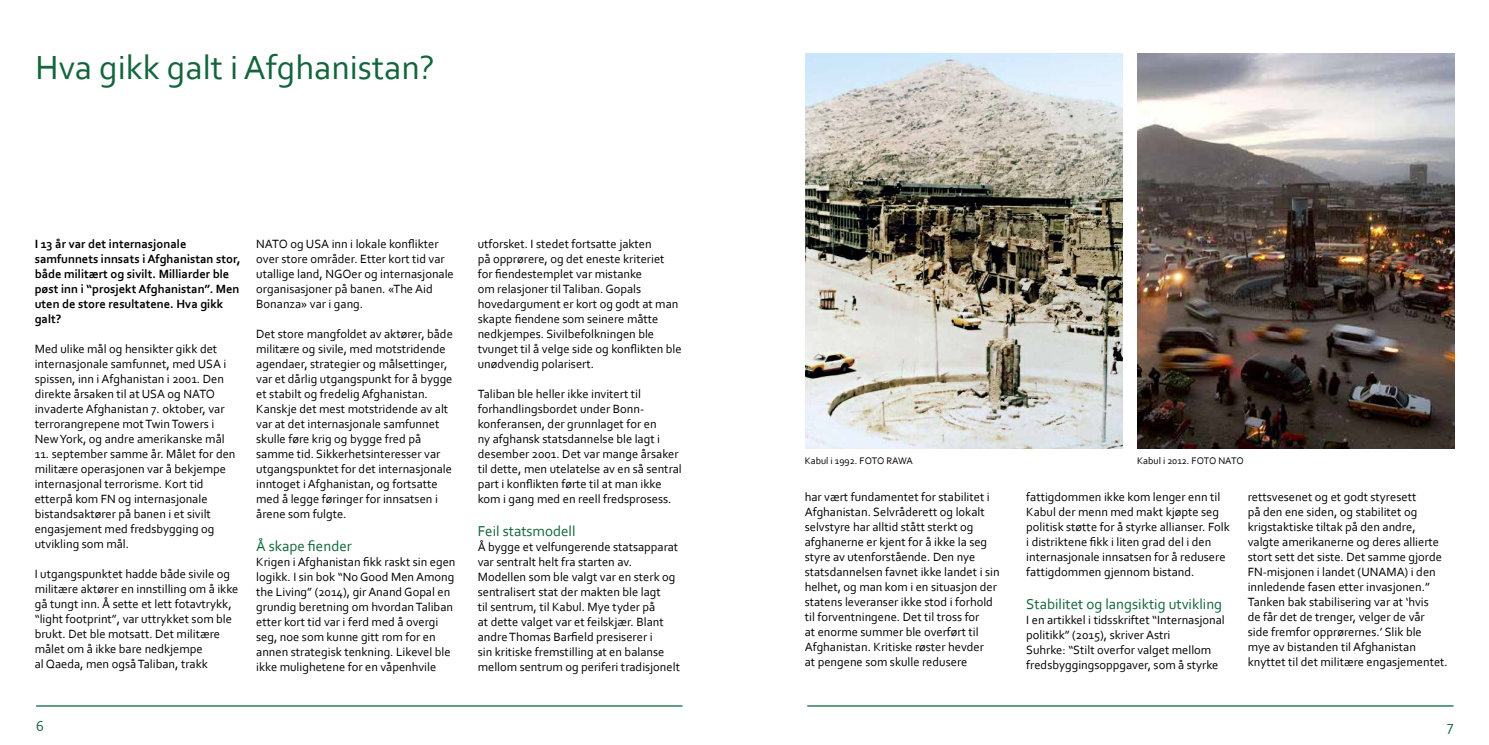
<style>
.page{position:relative;width:1489px;height:745px;background:#fff}
.page>*{position:absolute;margin:0;border:0;box-sizing:border-box;transform-origin:0 0}
.t1{font:35px "Corbel";color:#13653c}
.t2{font:15px "Corbel";color:#13653c}
.t3{font:12.5px/15px "Corbel";color:#000}
.t4{font:700 12.5px/15px "Corbel";color:#000}
.t5{font:10px "Corbel";color:#000}
</style>
<div class="page">
<hr style="left:36px;top:704px;width:646px;height:2px;background:#006838">
<hr style="left:807px;top:704px;width:646px;height:2px;background:#006838">
<img style="left:805px;top:53px;width:316px;height:395px">
<img style="left:1137px;top:53px;width:316px;height:395px">
<h1 class="t1" style="left:35px;top:46px;width:401px">Hva gikk galt i Afghanistan?</h1>
<p class="t4" style="left:35px;top:236px;width:207px">I 13 år var det internasjonale samfunnets innsats i Afghanistan stor, både militært og sivilt. Milliarder ble pøst inn i “prosjekt Afghanistan”. Men uten de store resultatene. Hva gikk galt?</p>
<p class="t3" style="left:35px;top:341px;width:193px">Med ulike mål og hensikter gikk det internasjonale samfunnet, med USA i spissen, inn i Afghanistan i 2001. Den direkte årsaken til at USA og NATO invaderte Afghanistan 7. oktober, var terrorangrepene mot Twin Towers i New York, og andre amerikanske mål</p>
<p class="t3" style="left:35px;top:446px;width:202px">11. september samme år. Målet for den militære operasjonen var å bekjempe internasjonal terrorisme. Kort tid etterpå kom FN og internasjonale bistandsaktører på banen i et sivilt engasjement med fredsbygging og utvikling som mål.</p>
<p class="t3" style="left:35px;top:566px;width:205px">I utgangspunktet hadde både sivile og militære aktører en innstilling om å ikke gå tungt inn. Å sette et lett fotavtrykk, “light footprint”, var uttrykket som ble brukt. Det ble motsatt. Det militære målet om å ikke bare nedkjempe<br>al Qaeda, men også Taliban, trakk</p>
<p class="t3" style="left:256px;top:236px;width:199px">NATO og USA inn i lokale konflikter over store områder. Etter kort tid var utallige land, NGOer og internasjonale organisasjoner på banen. «The Aid Bonanza» var i gang.</p>
<p class="t3" style="left:256px;top:326px;width:198px">Det store mangfoldet av aktører, både militære og sivile, med motstridende agendaer, strategier og målsettinger, var et dårlig utgangspunkt for å bygge et stabilt og fredelig Afghanistan.<br>Kanskje det mest motstridende av alt var at det internasjonale samfunnet skulle føre krig og bygge fred på samme tid. Sikkerhetsinteresser var utgangspunktet for det internasjonale inntoget i Afghanistan, og fortsatte med å legge føringer for innsatsen i årene som fulgte.</p>
<p class="t2" style="left:256px;top:536px;width:97px">Å skape fiender</p>
<p class="t3" style="left:256px;top:554px;width:201px">Krigen i Afghanistan fikk raskt sin egen logikk. I sin bok “No Good Men Among the Living” (2014), gir Anand Gopal en grundig beretning om hvordan Taliban etter kort tid var i ferd med å overgi seg, noe som kunne gitt rom for en annen strategisk tenkning. Likevel ble ikke mulighetene for en våpenhvile</p>
<p class="t3" style="left:477px;top:236px;width:205px">utforsket. I stedet fortsatte jakten<br>på opprørere, og det eneste kriteriet for fiendestemplet var mistanke<br>om relasjoner til Taliban. Gopals hovedargument er kort og godt at man skapte fiendene som seinere måtte nedkjempes. Sivilbefolkningen ble tvunget til å velge side og konflikten ble unødvendig polarisert.</p>
<p class="t3" style="left:477px;top:386px;width:206px">Taliban ble heller ikke invitert til forhandlingsbordet under Bonn&shy;konferansen, der grunnlaget for en<br>ny afghansk statsdannelse ble lagt i desember 2001. Det var mange årsaker til dette, men utelatelse av en så sentral part i konflikten førte til at man ikke kom i gang med en reell fredsprosess.</p>
<p class="t2" style="left:477px;top:521px;width:99px">Feil statsmodell</p>
<p class="t3" style="left:477px;top:539px;width:204px">Å bygge et velfungerende statsapparat var sentralt helt fra starten av.<br>Modellen som ble valgt var en sterk og sentralisert stat der makten ble lagt<br>til sentrum, til Kabul. Mye tyder på<br>at dette valget var et feilskjær. Blant andre Thomas Barfield presiserer i<br>sin kritiske fremstilling at en balanse mellom sentrum og periferi tradisjonelt</p>
<p class="t5" style="left:804px;top:454px;width:110px">Kabul i 1992. FOTO RAWA</p>
<p class="t3" style="left:804px;top:488px;width:196px">har vært fundamentet for stabilitet i Afghanistan. Selvråderett og lokalt selvstyre har alltid stått sterkt og afghanerne er kjent for å ikke la seg styre av utenforstående. Den nye statsdannelsen favnet ikke landet i sin helhet, og man kom i en situasjon der statens leveranser ikke stod i forhold til forventningene. Det til tross for<br>at enorme summer ble overført til Afghanistan. Kritiske røster hevder<br>at pengene som skulle redusere</p>
<p class="t3" style="left:1026px;top:488px;width:205px">fattigdommen ikke kom lenger enn til Kabul der menn med makt kjøpte seg politisk støtte for å styrke allianser. Folk i distriktene fikk i liten grad del i den internasjonale innsatsen for å redusere fattigdommen gjennom bistand.</p>
<p class="t5" style="left:1137px;top:454px;width:108px">Kabul i 2012. FOTO NATO</p>
<p class="t3" style="left:1247px;top:488px;width:202px">rettsvesenet og et godt styresett<br>på den ene siden, og stabilitet og krigstaktiske tiltak på den andre, valgte amerikanerne og deres allierte stort sett det siste. Det samme gjorde FN-misjonen i landet (UNAMA) i den innledende fasen etter invasjonen.” Tanken bak stabilisering var at ‘hvis<br>de får det de trenger, velger de vår side fremfor opprørernes.’ Slik ble<br>mye av bistanden til Afghanistan knyttet til det militære engasjementet.</p>
<p class="t2" style="left:1026px;top:594px;width:197px">Stabilitet og langsiktig utvikling</p>
<p class="t3" style="left:1026px;top:611px;width:200px">I en artikkel i tidsskriftet “Internasjonal politikk” (2015), skriver Astri<br>Suhrke: “Stilt overfor valget mellom fredsbyggingsoppgaver, som å styrke</p>
<p class="t2" style="left:36px;top:716px;width:9px">6</p>
<p class="t2" style="left:1446px;top:716px;width:8px">7</p>
</div>
